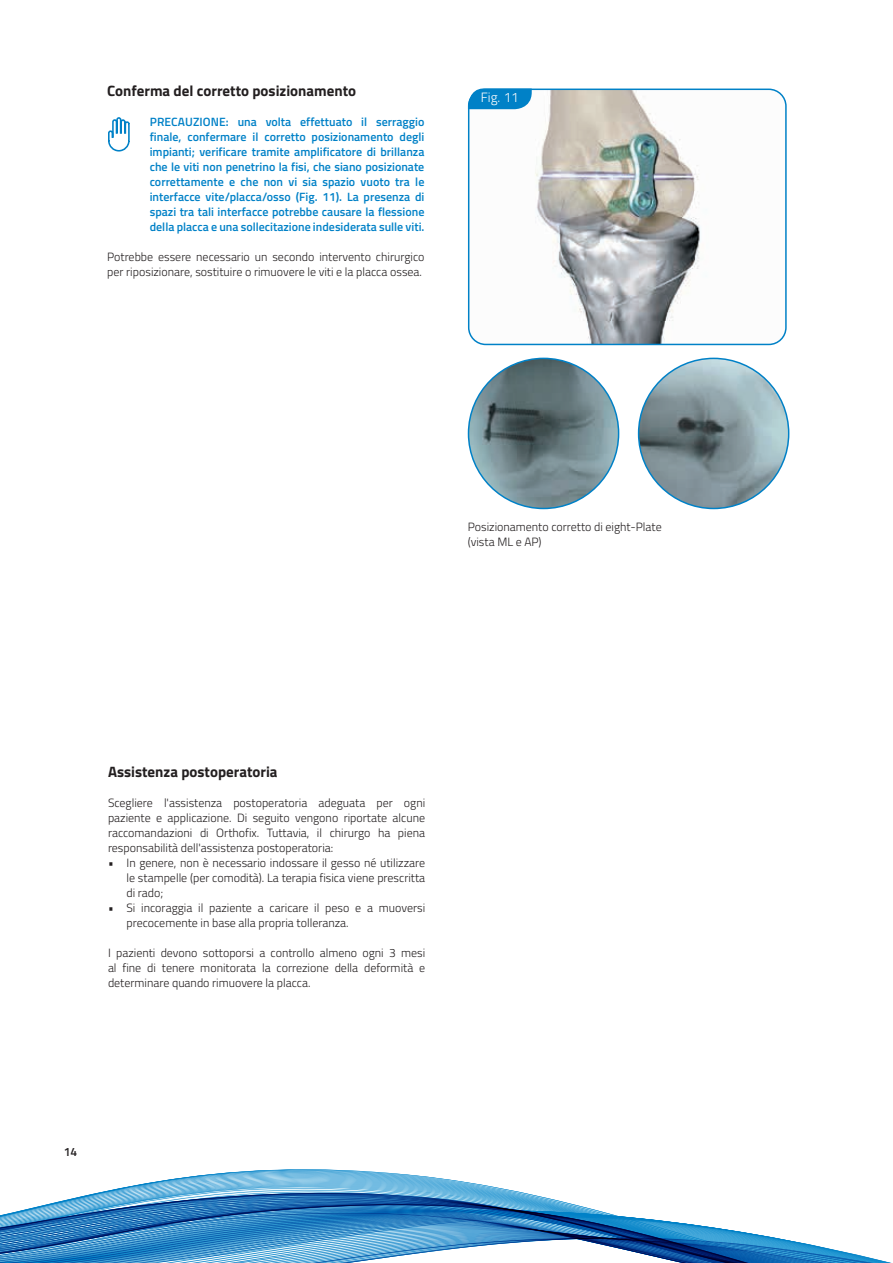
<style>
.page{position:relative;width:893px;height:1263px;background:#fff}
.page>*{position:absolute;margin:0;border:0;box-sizing:border-box;transform-origin:0 0}
.t1{font:700 15px "Titillium";color:#231f20}
.t2{font:300 13.5px "Titillium";color:#fff}
.t3{font:300 12px/15px "Titillium";color:#231f20}
.t4{font:600 12px/15px "Titillium";color:#0081c7;text-align:justify}
.t5{font:600 12px "Titillium";color:#231f20}
</style>
<div class="page">
<img style="left:469px;top:89px;width:315px;height:255px">
<div style="left:468px;top:89px;width:319px;height:256px;border:2px solid #0081c7;border-radius:17px"></div>
<svg style="left:468px;top:89px;width:64px;height:20px"></svg>
<img style="left:468px;top:359px;width:151px;height:149px">
<img style="left:639px;top:359px;width:150px;height:149px">
<svg style="left:108px;top:117px;width:22px;height:35px"></svg>
<svg style="left:0;top:1169px;width:892px;height:94px"></svg>
<p class="t1" style="left:107px;top:80px;width:250px">Conferma del corretto posizionamento</p>
<p class="t4" style="left:150px;top:114px;width:276px">PRECAUZIONE: una volta effettuato il serraggio finale, confermare il corretto posizionamento degli impianti; verificare tramite amplificatore di brillanza che le viti non penetrino la fisi, che siano posizionate correttamente e che non vi sia spazio vuoto tra le interfacce vite/placca/osso (Fig. 11). La presenza di spazi tra tali interfacce potrebbe causare la flessione della placca e una sollecitazione indesiderata sulle viti.</p>
<p class="t3" style="left:107px;top:249px;width:319px">Potrebbe essere necessario un secondo intervento chirurgico per riposizionare, sostituire o rimuovere le viti e la placca ossea.</p>
<p class="t2" style="left:481px;top:88px;width:39px">Fig. 11</p>
<p class="t3" style="left:468px;top:519px;width:195px">Posizionamento corretto di eight-Plate (vista ML e AP)</p>
<p class="t1" style="left:108px;top:760px;width:171px">Assistenza postoperatoria</p>
<p class="t3" style="left:108px;top:794px;width:319px;text-align:justify">Scegliere l'assistenza postoperatoria adeguata per ogni paziente e applicazione. Di seguito vengono riportate alcune raccomandazioni di Orthofix. Tuttavia, il chirurgo ha piena responsabilità dell'assistenza postoperatoria:</p>
<p class="t3" style="left:126px;top:854px;width:300px;text-align:justify;text-indent:-18px">• In genere, non è necessario indossare il gesso né utilizzare le stampelle (per comodità). La terapia fisica viene prescritta di rado;</p>
<p class="t3" style="left:126px;top:899px;width:300px;text-indent:-18px">• Si incoraggia il paziente a caricare il peso e a muoversi precocemente in base alla propria tolleranza.</p>
<p class="t3" style="left:108px;top:944px;width:319px;text-align:justify">I pazienti devono sottoporsi a controllo almeno ogni 3 mesi al fine di tenere monitorata la correzione della deformità e determinare quando rimuovere la placca.</p>
<p class="t5" style="left:64px;top:1143px;width:15px">14</p>
</div>
